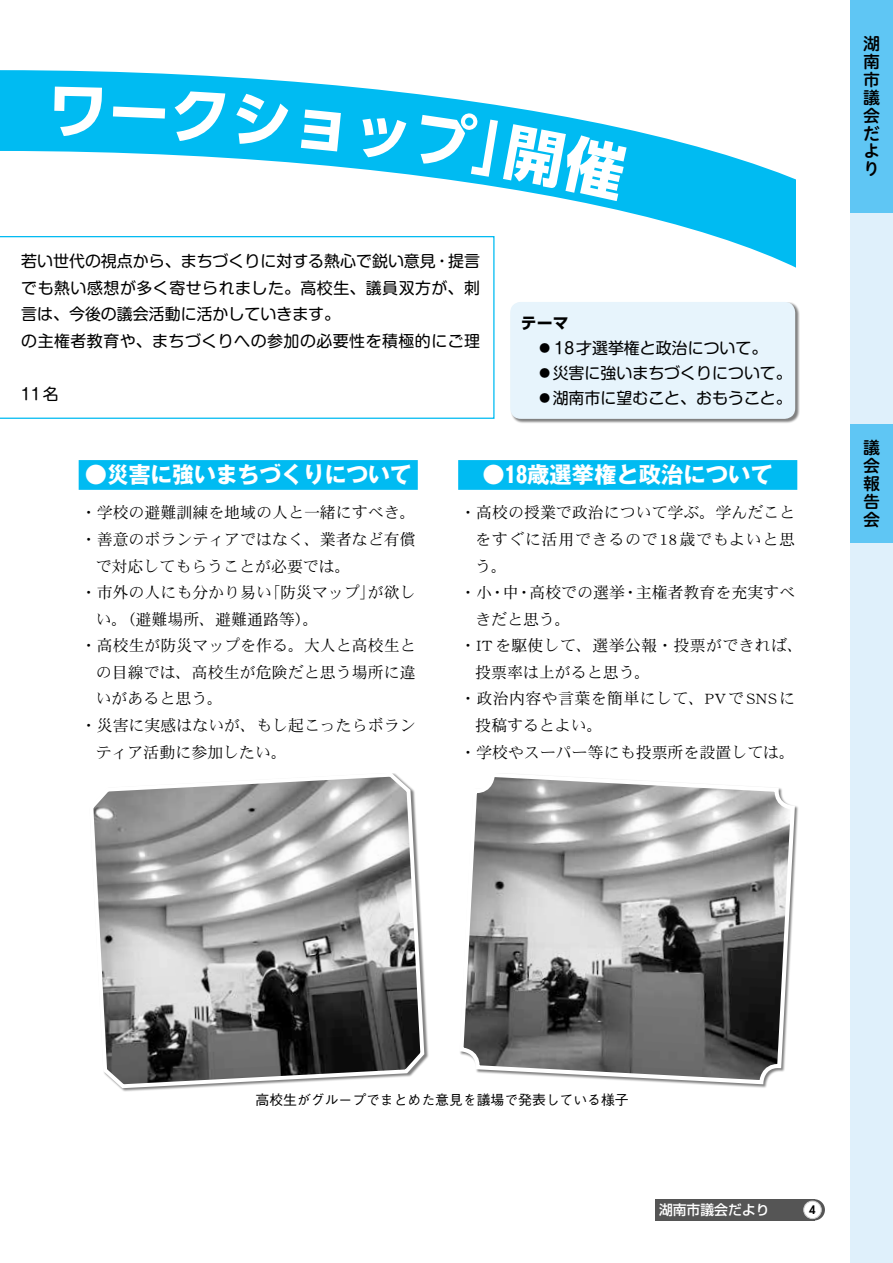
<style>
.page{position:relative;width:893px;height:1263px;background:#fff}
.page>*{position:absolute;margin:0;border:0;box-sizing:border-box;transform-origin:0 0}
.t1{font:700 22.35px "Gothic MB101 Pro";color:#fff}
.t2{font:16.95px/17.9px "Hiragino UD Sans R Std W6";color:#000;text-align:justify}
.t3{font:15.9px "DFHS Mincho Std W3";color:#000}
.t4{font:15.9px/26.5px "Shin M Go Pro";letter-spacing:.03em;color:#000}
.t5{font:15.9px/25px "Shin M Go Pro";color:#000}
.t6{font:15.9px "DFHS Mincho Std W3";letter-spacing:.02em;color:#000}
.t7{font:15.9px "DFHS Mincho Std W3";letter-spacing:.025em;color:#000}
.t8{font:15.9px "DFHS Mincho Std W3";letter-spacing:.045em;color:#000}
.t9{font:700 15.9px "UD Shin Go Pro";color:#000}
.t10{font:500 13.8px "Gothic BBB Pro";color:#000}
.t11{font:500 13.8px "Shin Go Pro";color:#fff}
.t12{font:800 11.25px "Futura Std";color:#000}
</style>
<div class="page">
<svg style="left:0;top:70px;width:795px;height:197px"></svg>
<svg style="left:460px;top:777px;width:337px;height:311px;background:#949494"></svg>
<svg style="left:93px;top:773px;width:333px;height:317px;background:#999"></svg>
<svg style="left:0;top:236px;width:495px;height:183px"></svg>
<div style="left:510px;top:302px;width:290px;height:121px;background:#000;opacity:.5"></div>
<div style="left:510px;top:302px;width:285px;height:117px;background:#e7f4fc;border-radius:11px"></div>
<div style="left:79px;top:460px;width:339px;height:30px;background:#00bbf2"></div>
<div style="left:458px;top:460px;width:339px;height:30px;background:#00bbf2"></div>
<svg style="left:804px;top:1199px;width:21px;height:21px"></svg>
<div style="left:655px;top:1199px;width:159px;height:21px;background:#555"></div>
<div style="left:804px;top:1201px;width:17px;height:17px;background:#fff;border-radius:50%"></div>
<div style="left:803px;top:1201px;width:19px;height:18px;border:1px solid #cdcdcd;border-radius:50%"></div>
<div style="left:850px;top:0;width:43px;height:1263px;background:#dff0fb"></div>
<div style="left:850px;top:0;width:43px;height:213px;background:#5fc6f4"></div>
<div style="left:850px;top:424px;width:43px;height:119px;background:#5fc6f4"></div>
<div style="left:54px;top:86px;width:48px;height:51px;background:#00bbf2"></div>
<svg style="left:113px;top:106px;width:52px;height:13px"></svg>
<div style="left:173px;top:90px;width:52px;height:54px;background:#00bbf2"></div>
<div style="left:234px;top:92px;width:55px;height:55px;background:#00bbf2"></div>
<div style="left:301px;top:109px;width:40px;height:42px;background:#00bbf2"></div>
<div style="left:358px;top:115px;width:49px;height:46px;background:#00bbf2"></div>
<svg style="left:415px;top:106px;width:214px;height:96px"></svg>
<p class="t4" style="left:21px;top:246px;width:460px">若い世代の視点から、まちづくりに対する熱心で鋭い意見・提言でも熱い感想が多く寄せられました。高校生、議員双方が、刺言は、今後の議会活動に活かしていきます。<br>の主権者教育や、まちづくりへの参加の必要性を積極的にご理</p>
<p class="t5" style="left:21px;top:379px;width:39px">11名</p>
<p class="t9" style="left:521px;top:310px;width:49px">テーマ</p>
<p class="t5" style="left:521px;top:333px;width:273px">　◦ 18才選挙権と政治について。　◦災害に強いまちづくりについて。　◦湖南市に望むこと、おもうこと。</p>
<h1 class="t1" style="left:85px;top:456px;width:329px">●災害に強いまちづくりについて</h1>
<h1 class="t1" style="left:483px;top:456px;width:292px">●18歳選挙権と政治について</h1>
<p class="t3" style="left:81px;top:504px;width:336px">・学校の避難訓練を地域の人と一緒にすべき。</p>
<p class="t3" style="left:81px;top:531px;width:336px">・善意のボランティアではなく、業者など有償</p>
<p class="t3" style="left:96px;top:557px;width:257px">で対応してもらうことが必要では。</p>
<p class="t3" style="left:81px;top:584px;width:336px">・市外の人にも分かり易い「防災マップ」が欲し</p>
<p class="t3" style="left:96px;top:610px;width:225px">い。（避難場所、避難通路等）。</p>
<p class="t3" style="left:81px;top:637px;width:336px">・高校生が防災マップを作る。大人と高校生と</p>
<p class="t3" style="left:96px;top:663px;width:322px">の目線では、高校生が危険だと思う場所に違</p>
<p class="t3" style="left:96px;top:690px;width:129px">いがあると思う。</p>
<p class="t3" style="left:81px;top:717px;width:336px">・災害に実感はないが、もし起こったらボラン</p>
<p class="t3" style="left:96px;top:743px;width:193px">ティア活動に参加したい。</p>
<p class="t3" style="left:460px;top:504px;width:336px">・高校の授業で政治について学ぶ。学んだこと</p>
<p class="t8" style="left:475px;top:531px;width:321px">をすぐに活用できるので18歳でもよいと思</p>
<p class="t3" style="left:475px;top:557px;width:33px">う。</p>
<p class="t3" style="left:460px;top:584px;width:336px">・小・中・高校での選挙・主権者教育を充実すべ</p>
<p class="t3" style="left:475px;top:610px;width:97px">きだと思う。</p>
<p class="t6" style="left:460px;top:637px;width:344px">・ITを駆使して、選挙公報・投票ができれば、</p>
<p class="t3" style="left:475px;top:663px;width:177px">投票率は上がると思う。</p>
<p class="t7" style="left:460px;top:690px;width:336px">・政治内容や言葉を簡単にして、PVでSNSに</p>
<p class="t3" style="left:475px;top:717px;width:129px">投稿するとよい。</p>
<p class="t3" style="left:460px;top:743px;width:336px">・学校やスーパー等にも投票所を設置しては。</p>
<p class="t2" style="left:863px;top:34px;width:18px">湖南市議会だより</p>
<p class="t2" style="left:863px;top:438px;width:18px">議会報告会</p>
<p class="t10" style="left:256px;top:1089px;width:375px">高校生がグループでまとめた意見を議場で発表している様子</p>
<p class="t11" style="left:659px;top:1198px;width:112px">湖南市議会だより</p>
<p class="t12" style="left:809px;top:1202px;width:8px">4</p>
</div>
